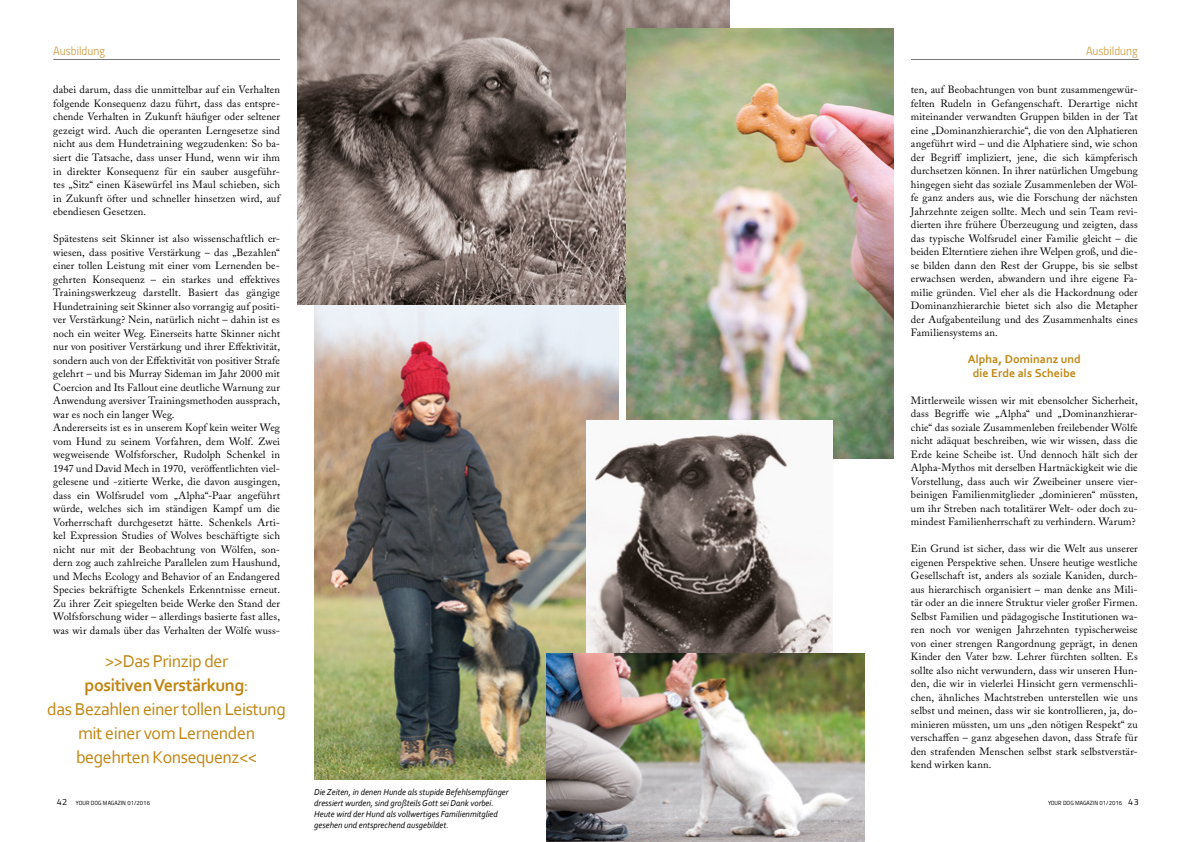
<style>
.page{position:relative;width:1191px;height:842px;background:#fff}
.page>*{position:absolute;margin:0;border:0;box-sizing:border-box;transform-origin:0 0}
.t1{font:18px/24px "Corbel";letter-spacing:-.025em;color:#c08510;text-align:center}
.t2{font:700 12px/13.5px "Corbel";letter-spacing:.005em;color:#c08510;text-align:center}
.t3{font:12px "Titillium Light Upright";color:#cc993a}
.t4{font:10.5px/13.5px "Adobe Caslon Pro";letter-spacing:.01em;color:#000;text-align:justify}
.t5{font:italic 9px/11px "Corbel";color:#000;scale:.95 1}
.t6{font:6px "Titillium Regular Upright";letter-spacing:.005em;color:#000}
.s1{font-weight:700}
.s2{font-size:9px}
</style>
<div class="page">
<img style="left:314px;top:304px;width:304px;height:476px">
<img style="left:298px;top:0;width:431px;height:304px">
<img style="left:626px;top:28px;width:267px;height:430px">
<img style="left:587px;top:420px;width:245px;height:234px">
<img style="left:546px;top:654px;width:319px;height:188px">
<hr style="left:911px;top:59px;width:227px;height:1px;background:#000">
<hr style="left:53px;top:59px;width:227px;height:1px;background:#000">
<p class="t3" style="left:53px;top:42px;width:53px">Ausbildung</p>
<p class="t3" style="left:1086px;top:42px;width:53px">Ausbildung</p>
<p class="t4" style="left:53px;top:83px;width:228px">dabei darum, dass die unmittelbar auf ein Verhalten folgende Konsequenz dazu führt, dass das entspre&shy;chende Verhalten in Zukunft häufiger oder seltener gezeigt wird. Auch die operanten Lerngesetze sind nicht aus dem Hundetraining wegzudenken: So ba&shy;siert die Tatsache, dass unser Hund, wenn wir ihm in direkter Konsequenz für ein sauber ausgeführ&shy;tes „Sitz“ einen Käsewürfel ins Maul schieben, sich in Zukunft öfter und schneller hinsetzen wird, auf ebendiesen Gesetzen.</p>
<p class="t4" style="left:53px;top:232px;width:228px;text-align:left">Spätestens seit Skinner ist also wissenschaftlich er&shy;wiesen, dass positive Verstärkung – das „Bezahlen“ einer tollen Leistung mit einer vom Lernenden be&shy;gehrten Konsequenz – ein starkes und effektives Trainingswerkzeug darstellt. Basiert das gängige Hundetraining seit Skinner also vorrangig auf positi&shy;ver Verstärkung? Nein, natürlich nicht – dahin ist es noch ein weiter Weg. Einerseits hatte Skinner nicht nur von positiver Verstärkung und ihrer Effektivität, sondern auch von der Effektivität von positiver Strafe gelehrt – und bis Murray Sideman im Jahr 2000 mit Coercion and Its Fallout eine deutliche Warnung zur Anwendung aversiver Trainingsmethoden aussprach, war es noch ein langer Weg.<br>Andererseits ist es in unserem Kopf kein weiter Weg vom Hund zu seinem Vorfahren, dem Wolf. Zwei wegweisende Wolfsforscher, Rudolph Schenkel in 1947 und David Mech in 1970, veröffentlichten viel&shy;gelesene und -zitierte Werke, die davon ausgingen, dass ein Wolfsrudel vom „Alpha“-Paar angeführt würde, welches sich im ständigen Kampf um die Vorherrschaft durchgesetzt hätte. Schenkels Arti&shy;kel Expression Studies of Wolves beschäftigte sich nicht nur mit der Beobachtung von Wölfen, son&shy;dern zog auch zahlreiche Parallelen zum Haushund, und Mechs Ecology and Behavior of an Endangered Species bekräftigte Schenkels Erkenntnisse erneut.<br>Zu ihrer Zeit spiegelten beide Werke den Stand der Wolfsforschung wider – allerdings basierte fast alles, was wir damals über das Verhalten der Wölfe wuss-</p>
<h1 class="t1" style="left:47px;top:649px;width:240px">&gt;&gt;Das Prinzip der<br><span class="s1">positiven Verstärkung</span>:<br>das Bezahlen einer tollen Leistung mit einer vom Lernenden begehrten Konsequenz&lt;&lt;</h1>
<p class="t4" style="left:911px;top:83px;width:228px">ten, auf Beobachtungen von bunt zusammengewür&shy;felten Rudeln in Gefangenschaft. Derartige nicht miteinander verwandten Gruppen bilden in der Tat eine „Dominanzhierarchie“, die von den Alphatieren angeführt wird – und die Alphatiere sind, wie schon der Begriff impliziert, jene, die sich kämpferisch durchsetzen können. In ihrer natürlichen Umgebung hingegen sieht das soziale Zusammenleben der Wöl&shy;fe ganz anders aus, wie die Forschung der nächsten Jahrzehnte zeigen sollte. Mech und sein Team revi&shy;dierten ihre frühere Überzeugung und zeigten, dass das typische Wolfsrudel einer Familie gleicht – die beiden Elterntiere ziehen ihre Welpen groß, und die&shy;se bilden dann den Rest der Gruppe, bis sie selbst erwachsen werden, abwandern und ihre eigene Fa&shy;milie gründen. Viel eher als die Hackordnung oder Dominanzhierarchie bietet sich also die Metapher der Aufgabenteilung und des Zusammenhalts eines Familiensystems an.</p>
<p class="t2" style="left:967px;top:352px;width:115px">Alpha, Dominanz und die Erde als Scheibe</p>
<p class="t4" style="left:911px;top:393px;width:228px">Mittlerweile wissen wir mit ebensolcher Sicherheit, dass Begriffe wie „Alpha“ und „Dominanzhierar&shy;chie“ das soziale Zusammenleben freilebender Wölfe nicht adäquat beschreiben, wie wir wissen, dass die Erde keine Scheibe ist. Und dennoch hält sich der Alpha-Mythos mit derselben Hartnäckigkeit wie die Vorstellung, dass auch wir Zweibeiner unsere vier&shy;beinigen Familienmitglieder „dominieren“ müssten, um ihr Streben nach totalitärer Welt- oder doch zu&shy;mindest Familienherrschaft zu verhindern. Warum?</p>
<p class="t4" style="left:911px;top:542px;width:228px">Ein Grund ist sicher, dass wir die Welt aus unserer eigenen Perspektive sehen. Unsere heutige westliche Gesellschaft ist, anders als soziale Kaniden, durch&shy;aus hierarchisch organisiert – man denke ans Mili&shy;tär oder an die innere Struktur vieler großer Firmen.<br>Selbst Familien und pädagogische Institutionen wa&shy;ren noch vor wenigen Jahrzehnten typischerweise von einer strengen Rangordnung geprägt, in denen Kinder den Vater bzw. Lehrer fürchten sollten. Es sollte also nicht verwundern, dass wir unseren Hun&shy;den, die wir in vielerlei Hinsicht gern vermenschli&shy;chen, ähnliches Machtstreben unterstellen wie uns selbst und meinen, dass wir sie kontrollieren, ja, do&shy;minieren müssten, um uns „den nötigen Respekt“ zu verschaffen – ganz abgesehen davon, dass Strafe für den strafenden Menschen selbst stark selbstverstär&shy;kend wirken kann.</p>
<p class="t5" style="left:314px;top:786px;width:206px">Die Zeiten, in denen Hunde als stupide Befehlsempfänger dressiert wurden, sind großteils Gott sei Dank vorbei.<br>Heute wird der Hund als vollwertiges Familienmitglied gesehen und entsprechend ausgebildet.</p>
<p class="t6" style="left:57px;top:799px;width:95px"><span class="s2">42</span> YOUR DOG MAGAZIN 01/2016</p>
<p class="t6" style="left:1048px;top:798px;width:92px">YOUR DOG MAGAZIN 01/2016 <span class="s2">43</span></p>
</div>
